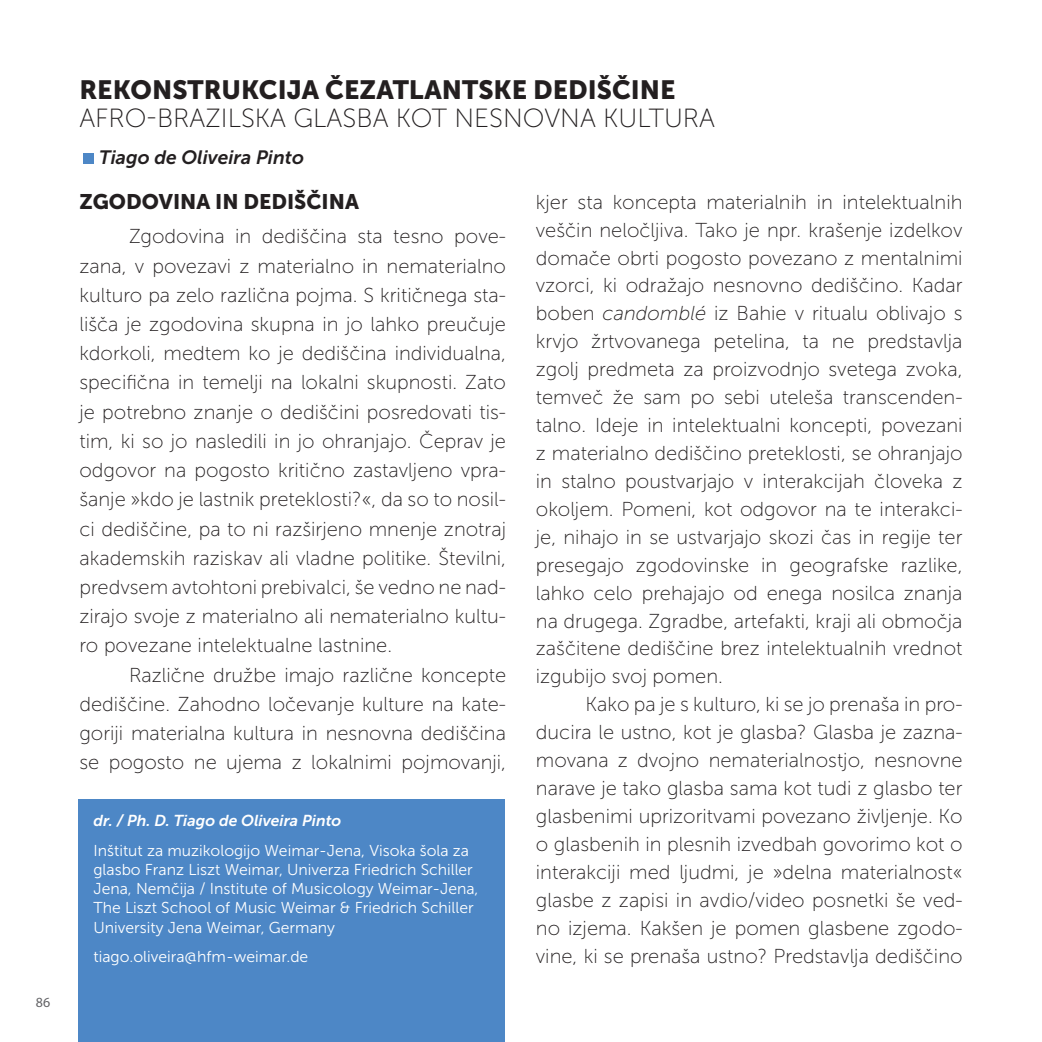
<style>
.page{position:relative;width:1042px;height:1042px;background:#fff}
.page>*{position:absolute;margin:0;border:0;box-sizing:border-box;transform-origin:0 0}
.t1{font:26.25px "Museo Sans 100";color:#231f20}
.t2{font:26.25px "Museo Sans 900";color:#231f20}
.t3{font:21px "Museo Sans 900";color:#231f20}
.t4{font:20.12px/28px "Museo Sans 100";color:#231f20;text-align:justify}
.t5{font:italic 19.25px "Museo Sans 700";color:#231f20}
.t6{font:15.75px/19.2px "Museo Sans 300";color:#fff}
.t7{font:italic 15.75px "Museo Sans 700";color:#fff}
.t8{font:14px "Myriad Pro";color:#636366}
.s1{font-style:italic}
</style>
<div class="page">
<div style="left:83px;top:153px;width:10px;height:11px;background:#4d87c6"></div>
<div style="left:79px;top:799px;width:426px;height:243px;background:#4d87c6"></div>
<p class="t8" style="left:36px;top:994px;width:16px">86</p>
<h1 class="t2" style="left:79px;top:75px;width:598px">REKONSTRUKCIJA ČEZATLANTSKE DEDIŠČINE</h1>
<h1 class="t1" style="left:79px;top:104px;width:637px">Afro-brazilska glasba kot nesnovna kultura</h1>
<p class="t5" style="left:99px;top:146px;width:206px">Tiago de Oliveira Pinto</p>
<p class="t3" style="left:79px;top:190px;width:281px">ZGODOVINA IN DEDIŠČINA</p>
<p class="t4" style="left:79px;top:222px;width:428px;line-height:29.2px;text-indent:50px">Zgodovina in dediščina sta tesno pove&shy;zana, v povezavi z materialno in nematerialno kulturo pa zelo različna pojma. S kritičnega sta&shy;lišča je zgodovina skupna in jo lahko preučuje kdorkoli, medtem ko je dediščina individualna, specifična in temelji na lokalni skupnosti. Zato je potrebno znanje o dediščini posredovati tis&shy;tim, ki so jo nasledili in jo ohranjajo. Čeprav je odgovor na pogosto kritično zastavljeno vpra&shy;šanje »kdo je lastnik preteklosti?«, da so to nosil&shy;ci dediščine, pa to ni razširjeno mnenje znotraj akademskih raziskav ali vladne politike. Številni, predvsem avtohtoni prebivalci, še vedno ne nad&shy;zirajo svoje z materialno ali nematerialno kultu&shy;ro povezane intelektualne lastnine.</p>
<p class="t4" style="left:79px;top:660px;width:428px;line-height:29.2px;text-indent:50px">Različne družbe imajo različne koncepte dediščine. Zahodno ločevanje kulture na kate&shy;goriji materialna kultura in nesnovna dediščina se pogosto ne ujema z lokalnimi pojmovanji,</p>
<p class="t7" style="left:93px;top:812px;width:249px">dr. / Ph. D. Tiago de Oliveira Pinto</p>
<p class="t6" style="left:93px;top:840px;width:386px">Inštitut za muzikologijo Weimar-Jena, Visoka šola za glasbo Franz Liszt Weimar, Univerza Friedrich Schiller Jena, Nemčija / Institute of Musicology Weimar-Jena, The Liszt School of Music Weimar &amp; Friedrich Schiller University Jena Weimar, Germany</p>
<p class="t6" style="left:93px;top:947px;width:216px">tiago.oliveira@hfm-weimar.de</p>
<p class="t4" style="left:536px;top:188px;width:428px">kjer sta koncepta materialnih in intelektualnih veščin neločljiva. Tako je npr. krašenje izdelkov domače obrti pogosto povezano z mentalnimi vzorci, ki odražajo nesnovno dediščino. Kadar boben <span class="s1">candomblé</span> iz Bahie v ritualu oblivajo s krvjo žrtvovanega petelina, ta ne predstavlja zgolj predmeta za proizvodnjo svetega zvoka, temveč že sam po sebi uteleša transcenden&shy;talno. I deje in intelektualni koncepti, povezani z materialno dediščino preteklosti, se ohranjajo in stalno poustvarjajo v interakcijah človeka z okoljem. Pomeni, kot odgovor na te interakci&shy;je, nihajo in se ustvarjajo skozi čas in regije ter presegajo zgodovinske in geografske razlike, lahko celo prehajajo od enega nosilca znanja na drugega. Zgradbe, artefakti, kraji ali območja zaščitene dediščine brez intelektualnih vrednot izgubijo svoj pomen.</p>
<p class="t4" style="left:536px;top:690px;width:428px;text-indent:50px">Kako pa je s kulturo, ki se jo prenaša in pro&shy;ducira le ustno, kot je glasba? Glasba je zazna&shy;movana z dvojno nematerialnostjo, nesnovne narave je tako glasba sama kot tudi z glasbo ter glasbenimi uprizoritvami povezano življenje. Ko o glasbenih in plesnih izvedbah govorimo kot o interakciji med ljudmi, je »delna materialnost« glasbe z zapisi in avdio/video posnetki še ved&shy;no izjema. Kakšen je pomen glasbene zgodo&shy;vine, ki se prenaša ustno? Predstavlja dediščino</p>
</div>
